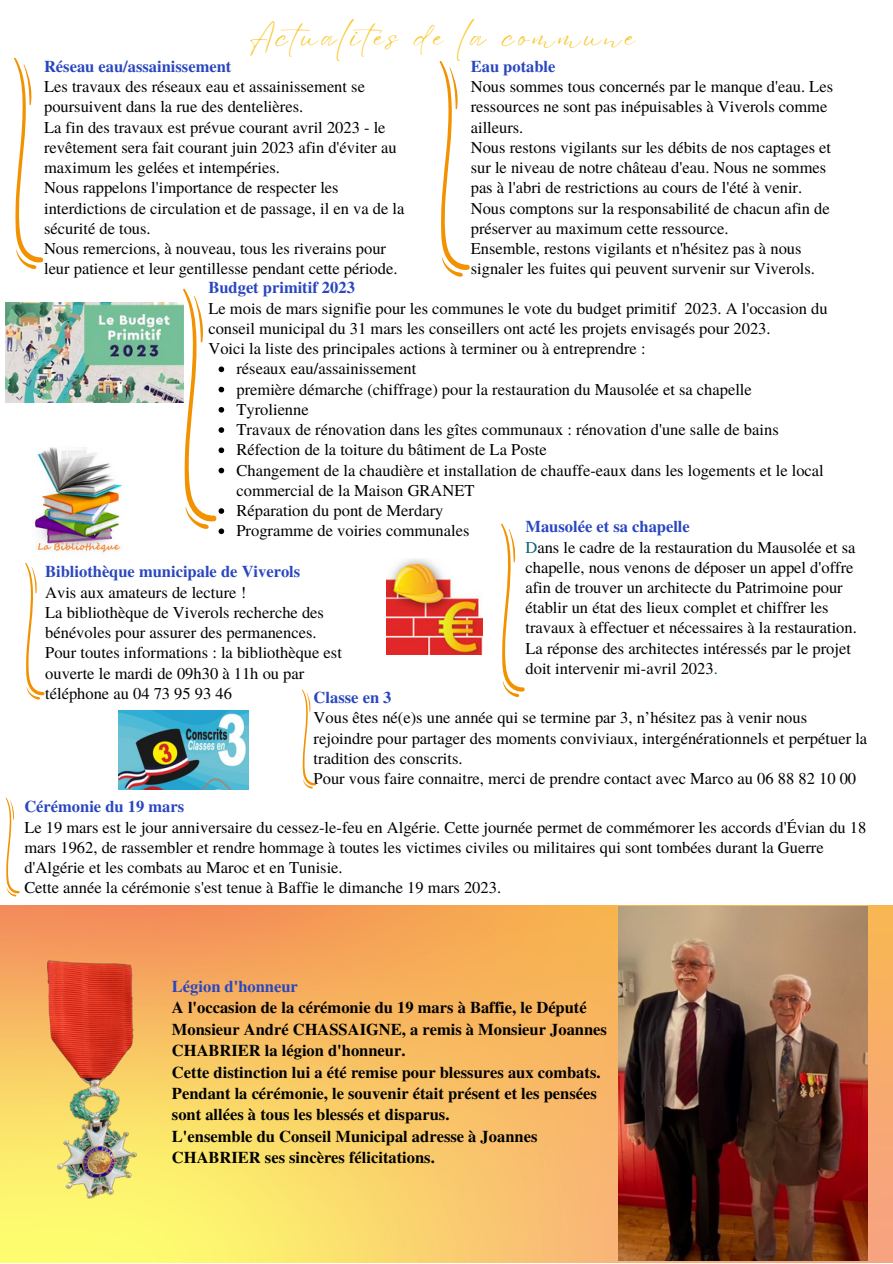
<style>
.page{position:relative;width:893px;height:1264px;background:#fff}
.page>*{position:absolute;margin:0;border:0;box-sizing:border-box;transform-origin:0 0}
.t1{font:30px "Eyesome Script";letter-spacing:.14em;color:#f9c932}
.t2{font:16.5px/20.2px "Te X Gyre Termes";color:#000}
.t3{font:700 16.5px/21.3px "Te X Gyre Termes";color:#000}
.t4{font:700 16.5px "Te X Gyre Termes";color:#2946bf}
.s1{font-weight:700;color:#2946bf}
.s2{color:#0e6171}
</style>
<div class="page">
<img style="left:0;top:905px;width:892px;height:357px">
<img style="left:47px;top:960px;width:93px;height:238px">
<img style="left:619px;top:906px;width:248px;height:354px">
<svg style="left:439px;top:61px;width:31px;height:216px"></svg>
<svg style="left:183px;top:288px;width:41px;height:246px"></svg>
<img style="left:6px;top:302px;width:177px;height:100px">
<svg style="left:25px;top:562px;width:20px;height:138px"></svg>
<svg style="left:501px;top:523px;width:24px;height:174px"></svg>
<svg style="left:14px;top:57px;width:30px;height:212px"></svg>
<svg style="left:5px;top:797px;width:15px;height:99px"></svg>
<img style="left:34px;top:447px;width:89px;height:106px">
<img style="left:386px;top:558px;width:96px;height:96px">
<svg style="left:302px;top:689px;width:14px;height:100px"></svg>
<img style="left:118px;top:710px;width:131px;height:79px">
<h1 class="t1" style="left:249px;top:17px;width:388px">Actualités de la commune</h1>
<p class="t4" style="left:44px;top:53px;width:189px">Réseau eau/assainissement</p>
<p class="t2" style="left:44px;top:76px;width:362px">Les travaux des réseaux eau et assainissement se poursuivent dans la rue des dentelières.<br>La fin des travaux est prévue courant avril 2023 - le revêtement sera fait courant juin 2023 afin d'éviter au maximum les gelées et intempéries.<br>Nous rappelons l'importance de respecter les interdictions de circulation et de passage, il en va de la sécurité de tous.<br>Nous remercions, à nouveau, tous les riverains pour leur patience et leur gentillesse pendant cette période.</p>
<p class="t4" style="left:470px;top:53px;width:86px">Eau potable</p>
<p class="t2" style="left:470px;top:76px;width:364px">Nous sommes tous concernés par le manque d'eau. Les ressources ne sont pas inépuisables à Viverols comme ailleurs.<br>Nous restons vigilants sur les débits de nos captages et sur le niveau de notre château d'eau. Nous ne sommes pas à l'abri de restrictions au cours de l'été à venir.<br>Nous comptons sur la responsabilité de chacun afin de préserver au maximum cette ressource.<br>Ensemble, restons vigilants et n'hésitez pas à nous signaler les fuites qui peuvent survenir sur Viverols.</p>
<p class="t4" style="left:208px;top:275px;width:148px">Budget primitif 2023</p>
<p class="t2" style="left:208px;top:297px;width:620px">Le mois de mars signifie pour les communes le vote du budget primitif 2023. A l'occasion du conseil municipal du 31 mars les conseillers ont acté les projets envisagés pour 2023.<br>Voici la liste des principales actions à terminer ou à entreprendre :</p>
<p class="t2" style="left:236px;top:358px;width:589px">réseaux eau/assainissement<br>première démarche (chiffrage) pour la restauration du Mausolée et sa chapelle Tyrolienne<br>Travaux de rénovation dans les gîtes communaux : rénovation d'une salle de bains Réfection de la toiture du bâtiment de La Poste<br>Changement de la chaudière et installation de chauffe-eaux dans les logements et le local commercial de la Maison GRANET<br>Réparation du pont de Merdary<br>Programme de voiries communales</p>
<p class="t2" style="left:525px;top:515px;width:333px"><span class="s1">Mausolée et sa chapelle<br></span><span class="s2">D</span>ans le cadre de la restauration du Mausolée et sa chapelle, nous venons de déposer un appel d'offre afin de trouver un architecte du Patrimoine pour établir un état des lieux complet et chiffrer les travaux à effectuer et nécessaires à la restauration.<br>La réponse des architectes intéressés par le projet doit intervenir mi-avril 2023<span class="s2">.</span></p>
<p class="t4" style="left:45px;top:559px;width:256px">Bibliothèque municipale de Viverols</p>
<p class="t2" style="left:45px;top:581px;width:298px">Avis aux amateurs de lecture !<br>La bibliothèque de Viverols recherche des bénévoles pour assurer des permanences.<br>Pour toutes informations : la bibliothèque est ouverte le mardi de 09h30 à 11h ou par téléphone au 04 73 95 93 46</p>
<p class="t4" style="left:313px;top:684px;width:79px">Classe en 3</p>
<p class="t2" style="left:313px;top:707px;width:555px">Vous êtes né(e)s une année qui se termine par 3, n’hésitez pas à venir nous rejoindre pour partager des moments conviviaux, intergénérationnels et perpétuer la tradition des conscrits.<br>Pour vous faire connaitre, merci de prendre contact avec Marco au 06 88 82 10 00</p>
<p class="t4" style="left:24px;top:793px;width:161px">Cérémonie du 19 mars</p>
<p class="t2" style="left:24px;top:816px;width:843px">Le 19 mars est le jour anniversaire du cessez-le-feu en Algérie. Cette journée permet de commémorer les accords d'Évian du 18 mars 1962, de rassembler et rendre hommage à toutes les victimes civiles ou militaires qui sont tombées durant la Guerre d'Algérie et les combats au Maroc et en Tunisie.<br>Cette année la cérémonie s'est tenue à Baffie le dimanche 19 mars 2023.</p>
<p class="t4" style="left:172px;top:973px;width:127px">Légion d'honneur</p>
<p class="t3" style="left:172px;top:996px;width:436px">A l'occasion de la cérémonie du 19 mars à Baffie, le Député Monsieur André CHASSAIGNE, a remis à Monsieur Joannes CHABRIER la légion d'honneur.<br>Cette distinction lui a été remise pour blessures aux combats.<br>Pendant la cérémonie, le souvenir était présent et les pensées sont allées à tous les blessés et disparus.<br>L'ensemble du Conseil Municipal adresse à Joannes CHABRIER ses sincères félicitations.</p>
</div>
